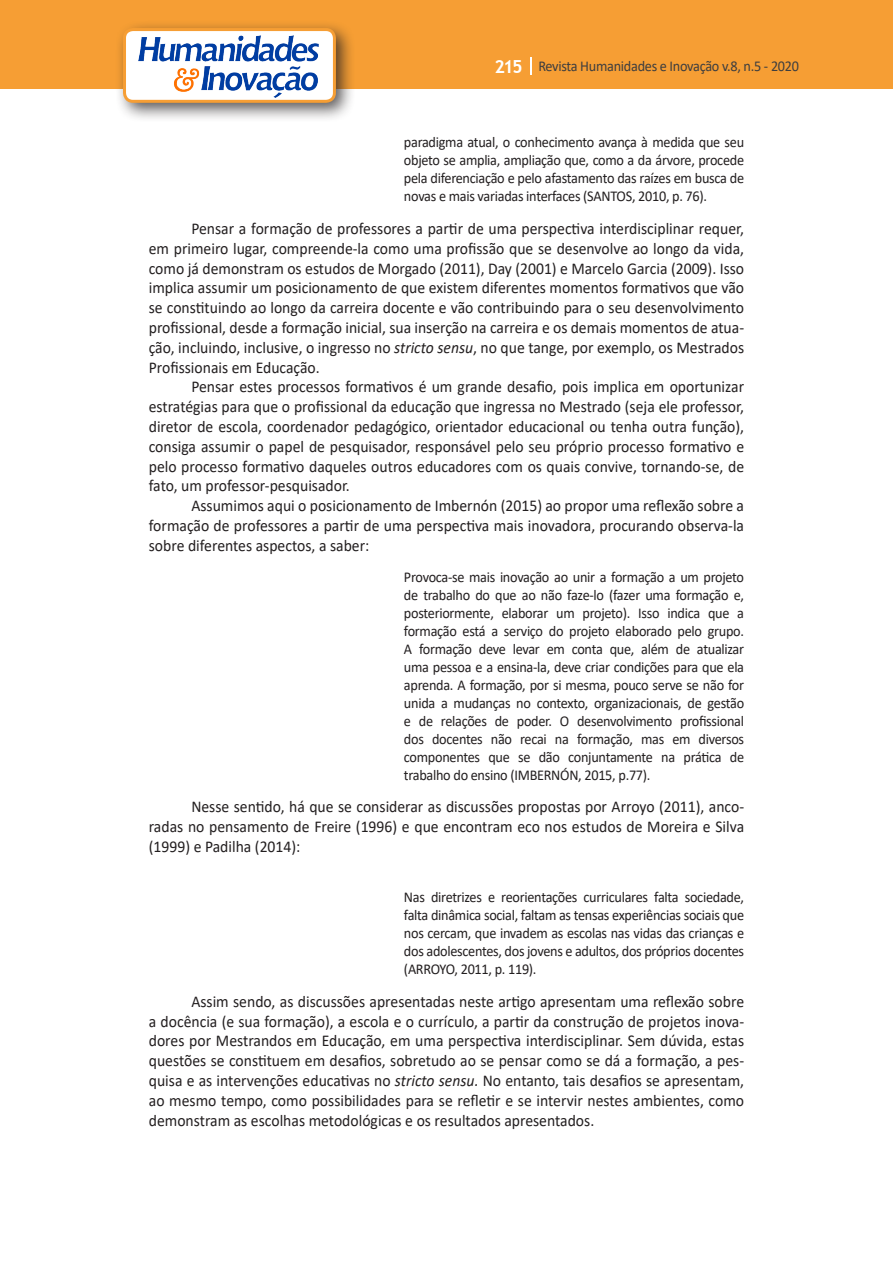
<style>
.page{position:relative;width:893px;height:1263px;background:#fff}
.page>*{position:absolute;margin:0;border:0;box-sizing:border-box;transform-origin:0 0}
.Texto{font:16.5px/19.8px "Calibri";color:#231f20;text-align:justify;scale:.95 1}
.citacao{font:15px/18px "Calibri";letter-spacing:-.02em;color:#231f20;text-align:justify;scale:.95 1}
.t1{font:15px "Calibri";letter-spacing:-.02em;color:#3e3e3f;scale:.95 1}
.s1{font-family:"Trebuchet MS";font-weight:700;font-size:18px;color:#fff}
.s2{font-style:italic}
</style>
<div class="page">
<div style="left:0;top:0;width:893px;height:88px;background:#f69e34"></div>
<svg style="left:530px;top:57px;width:2px;height:18px"></svg>
<div style="left:115px;top:20px;width:241px;height:103px;background:#231f20;opacity:.75"></div>
<div style="left:125px;top:30px;width:209px;height:71px;background:#fff;border-radius:9px"></div>
<img style="left:138px;top:35px;width:181px;height:62px">
<div style="left:123px;top:28px;width:213px;height:75px;border:3px solid #f69e34;border-radius:9px"></div>
<p class="t1" style="left:495px;top:56px;width:322px"><span class="s1">215</span> Revista Humanidades e Inovação v.8, n.5 - 2020</p>
<p class="citacao" style="left:404px;top:133px;width:360px">paradigma atual, o conhecimento avança à medida que seu objeto se amplia, ampliação que, como a da árvore, procede pela diferenciação e pelo afastamento das raízes em busca de novas e mais variadas interfaces (SANTOS, 2010, p. 76).</p>
<p class="Texto" style="left:149px;top:218px;width:628px;text-indent:43px">Pensar a formação de professores a partir de uma perspectiva interdisciplinar requer, em primeiro lugar, compreende-la como uma profissão que se desenvolve ao longo da vida, como já demonstram os estudos de Morgado (2011), Day (2001) e Marcelo Garcia (2009). Isso implica assumir um posicionamento de que existem diferentes momentos formativos que vão se constituindo ao longo da carreira docente e vão contribuindo para o seu desenvolvimento profissional, desde a formação inicial, sua inserção na carreira e os demais momentos de atua&shy;ção, incluindo, inclusive, o ingresso no <span class="s2">stricto sensu</span>, no que tange, por exemplo, os Mestrados Profissionais em Educação.</p>
<p class="Texto" style="left:149px;top:376px;width:628px;text-indent:43px">Pensar estes processos formativos é um grande desafio, pois implica em oportunizar estratégias para que o profissional da educação que ingressa no Mestrado (seja ele professor, diretor de escola, coordenador pedagógico, orientador educacional ou tenha outra função), consiga assumir o papel de pesquisador, responsável pelo seu próprio processo formativo e pelo processo formativo daqueles outros educadores com os quais convive, tornando-se, de fato, um professor-pesquisador.</p>
<p class="Texto" style="left:149px;top:495px;width:628px;text-indent:43px">Assumimos aqui o posicionamento de Imbernón (2015) ao propor uma reflexão sobre a formação de professores a partir de uma perspectiva mais inovadora, procurando observa-la sobre diferentes aspectos, a saber:</p>
<p class="citacao" style="left:404px;top:567px;width:360px">Provoca-se mais inovação ao unir a formação a um projeto de trabalho do que ao não faze-lo (fazer uma formação e, posteriormente, elaborar um projeto). Isso indica que a formação está a serviço do projeto elaborado pelo grupo.<br>A formação deve levar em conta que, além de atualizar uma pessoa e a ensina-la, deve criar condições para que ela aprenda. A formação, por si mesma, pouco serve se não for unida a mudanças no contexto, organizacionais, de gestão e de relações de poder. O desenvolvimento profissional dos docentes não recai na formação, mas em diversos componentes que se dão conjuntamente na prática de trabalho do ensino (IMBERNÓN, 2015, p.77).</p>
<p class="Texto" style="left:149px;top:796px;width:628px;text-indent:43px">Nesse sentido, há que se considerar as discussões propostas por Arroyo (2011), anco&shy;radas no pensamento de Freire (1996) e que encontram eco nos estudos de Moreira e Silva (1999) e Padilha (2014):</p>
<p class="citacao" style="left:404px;top:888px;width:360px">Nas diretrizes e reorientações curriculares falta sociedade, falta dinâmica social, faltam as tensas experiências sociais que nos cercam, que invadem as escolas nas vidas das crianças e dos adolescentes, dos jovens e adultos, dos próprios docentes (ARROYO, 2011, p. 119).</p>
<p class="Texto" style="left:149px;top:991px;width:628px;text-indent:43px">Assim sendo, as discussões apresentadas neste artigo apresentam uma reflexão sobre a docência (e sua formação), a escola e o currículo, a partir da construção de projetos inova&shy;dores por Mestrandos em Educação, em uma perspectiva interdisciplinar. Sem dúvida, estas questões se constituem em desafios, sobretudo ao se pensar como se dá a formação, a pes&shy;quisa e as intervenções educativas no <span class="s2">stricto sensu.</span> No entanto, tais desafios se apresentam, ao mesmo tempo, como possibilidades para se refletir e se intervir nestes ambientes, como demonstram as escolhas metodológicas e os resultados apresentados.</p>
</div>
